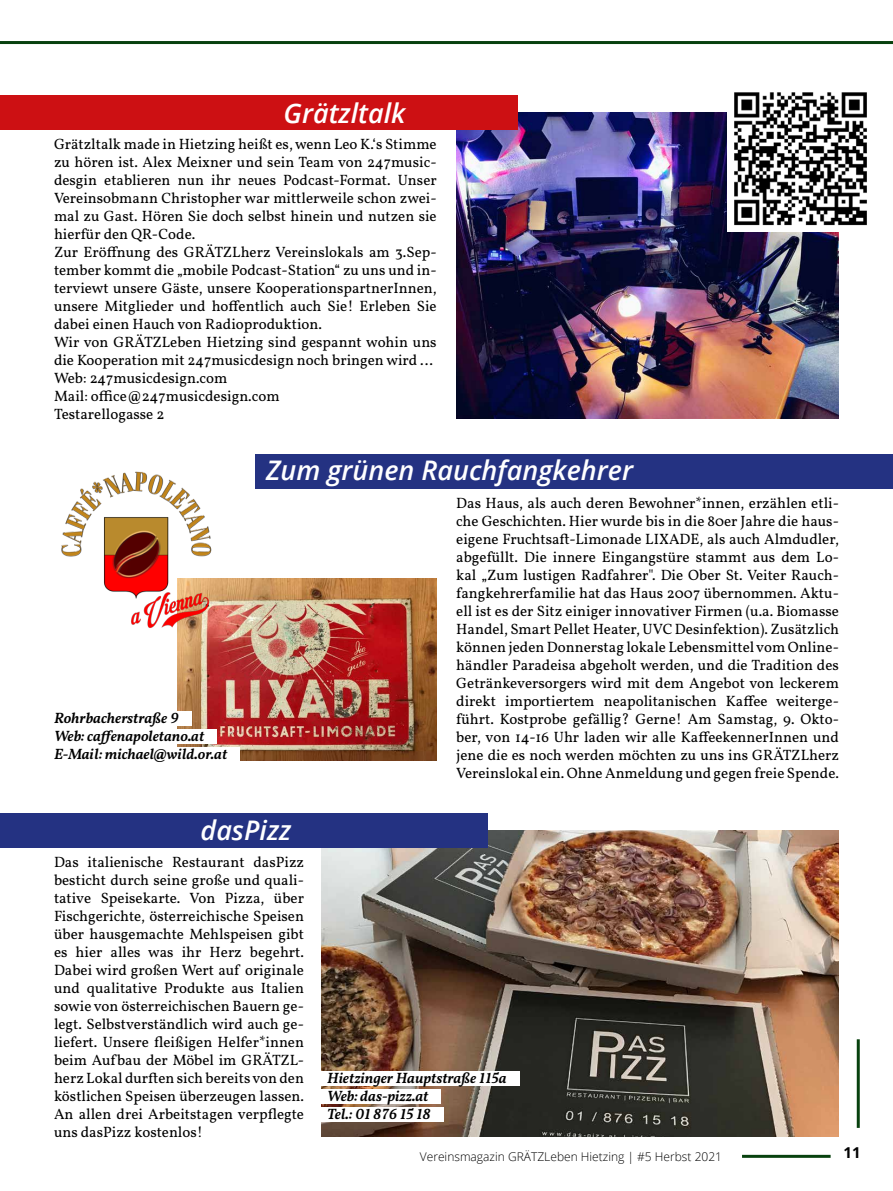
<style>
.page{position:relative;width:893px;height:1191px;background:#fff}
.page>*{position:absolute;margin:0;border:0;box-sizing:border-box;transform-origin:0 0}
.t1{font:italic 600 27px "Open Sans";color:#fff}
.t2{font:15px/18px "Vollkorn";color:#000}
.t3{font:italic 600 15px/18px "Vollkorn";color:#000}
.t4{font:700 15px "Open Sans";color:#000}
.t5{font:300 12px "Open Sans";color:#000}
</style>
<div class="page">
<hr style="left:857px;top:1039px;width:3px;height:88px;background:#08410e">
<hr style="left:742px;top:1154px;width:89px;height:3px;background:#08410e">
<hr style="left:0;top:41px;width:893px;height:3px;background:#08410e">
<img style="left:177px;top:579px;width:260px;height:182px">
<img style="left:321px;top:830px;width:518px;height:307px">
<div style="left:0;top:813px;width:488px;height:34px;background:#243282"></div>
<div style="left:255px;top:455px;width:638px;height:34px;background:#243282"></div>
<div style="left:314px;top:1070px;width:205px;height:15px;background:#fff"></div>
<div style="left:314px;top:1088px;width:127px;height:15px;background:#fff"></div>
<div style="left:314px;top:1106px;width:129px;height:15px;background:#fff"></div>
<img style="left:456px;top:113px;width:383px;height:306px">
<div style="left:0;top:96px;width:518px;height:34px;background:#cd1013"></div>
<div style="left:41px;top:711px;width:150px;height:14px;background:#fff"></div>
<div style="left:41px;top:729px;width:176px;height:14px;background:#fff"></div>
<div style="left:41px;top:747px;width:199px;height:14px;background:#fff"></div>
<img style="left:727px;top:92px;width:140px;height:140px">
<img style="left:61px;top:471px;width:189px;height:199px">
<h1 class="t1" style="left:284px;top:95px;width:123px">Grätzltalk</h1>
<p class="t2" style="left:54px;top:134px;width:384px">Grätzltalk made in Hietzing heißt es, wenn Leo K.‘s Stimme zu hören ist. Alex Meixner und sein Team von 247music&shy;desgin etablieren nun ihr neues Podcast-Format. Unser Vereinsobmann Christopher war mittlerweile schon zwei&shy;mal zu Gast. Hören Sie doch selbst hinein und nutzen sie hierfür den QR-Code.<br>Zur Eröffnung des GRÄTZLherz Vereinslokals am 3.Sep&shy;tember kommt die „mobile Podcast-Station“ zu uns und in&shy;terviewt unsere Gäste, unsere KooperationspartnerInnen, unsere Mitglieder und hoffentlich auch Sie! Erleben Sie dabei einen Hauch von Radioproduktion.<br>Wir von GRÄTZLeben Hietzing sind gespannt wohin uns die Kooperation mit 247musicdesign noch bringen wird … Web: 247musicdesign.com<br>Mail: office@247musicdesign.com<br>Testarellogasse 2</p>
<p class="t3" style="left:54px;top:708px;width:175px">Rohrbacherstraße 9<br>Web: caffenapoletano.at<br>E-Mail: michael@wild.or.at</p>
<h1 class="t1" style="left:266px;top:451px;width:368px">Zum grünen Rauchfangkehrer</h1>
<p class="t2" style="left:456px;top:492px;width:384px">Das Haus, als auch deren Bewohner*innen, erzählen etli&shy;che Geschichten. Hier wurde bis in die 80er Jahre die haus&shy;eigene Fruchtsaft-Limonade LIXADE, als auch Almdudler, abgefüllt. Die innere Eingangstüre stammt aus dem Lo&shy;kal „Zum lustigen Radfahrer". Die Ober St. Veiter Rauch&shy;fangkehrerfamilie hat das Haus 2007 übernommen. Aktu&shy;ell ist es der Sitz einiger innovativer Firmen (u.a. Biomasse Handel, Smart Pellet Heater, UVC Desinfektion). Zusätzlich können jeden Donnerstag lokale Lebensmittel vom Online&shy;händler Paradeisa abgeholt werden, und die Tradition des Getränkeversorgers wird mit dem Angebot von leckerem direkt importiertem neapolitanischen Kaffee weiterge&shy;führt. Kostprobe gefällig? Gerne! Am Samstag, 9. Okto&shy;ber, von 14-16 Uhr laden wir alle KaffeekennerInnen und jene die es noch werden möchten zu uns ins GRÄTZLherz Vereinslokal ein. Ohne Anmeldung und gegen freie Spende.</p>
<h1 class="t1" style="left:201px;top:811px;width:92px">dasPizz</h1>
<p class="t2" style="left:54px;top:852px;width:252px;text-align:justify">Das italienische Restaurant dasPizz besticht durch seine große und quali&shy;tative Speisekarte. Von Pizza, über Fischgerichte, österreichische Speisen über hausgemachte Mehlspeisen gibt es hier alles was ihr Herz begehrt.<br>Dabei wird großen Wert auf originale und qualitative Produkte aus Italien sowie von österreichischen Bauern ge&shy;legt. Selbstverständlich wird auch ge&shy;liefert. Unsere fleißigen Helfer*innen beim Aufbau der Möbel im GRÄTZL&shy;herz Lokal durften sich bereits von den köstlichen Speisen überzeugen lassen.<br>An allen drei Arbeitstagen verpflegte uns dasPizz kostenlos!</p>
<p class="t3" style="left:327px;top:1068px;width:181px">Hietzinger Hauptstraße 115a<br>Web: das-pizz.at<br>Tel.: 01 876 15 18</p>
<p class="t5" style="left:420px;top:1148px;width:304px">Vereinsmagazin GRÄTZLeben Hietzing | #5 Herbst 2021</p>
<p class="t4" style="left:843px;top:1141px;width:19px">11</p>
</div>
